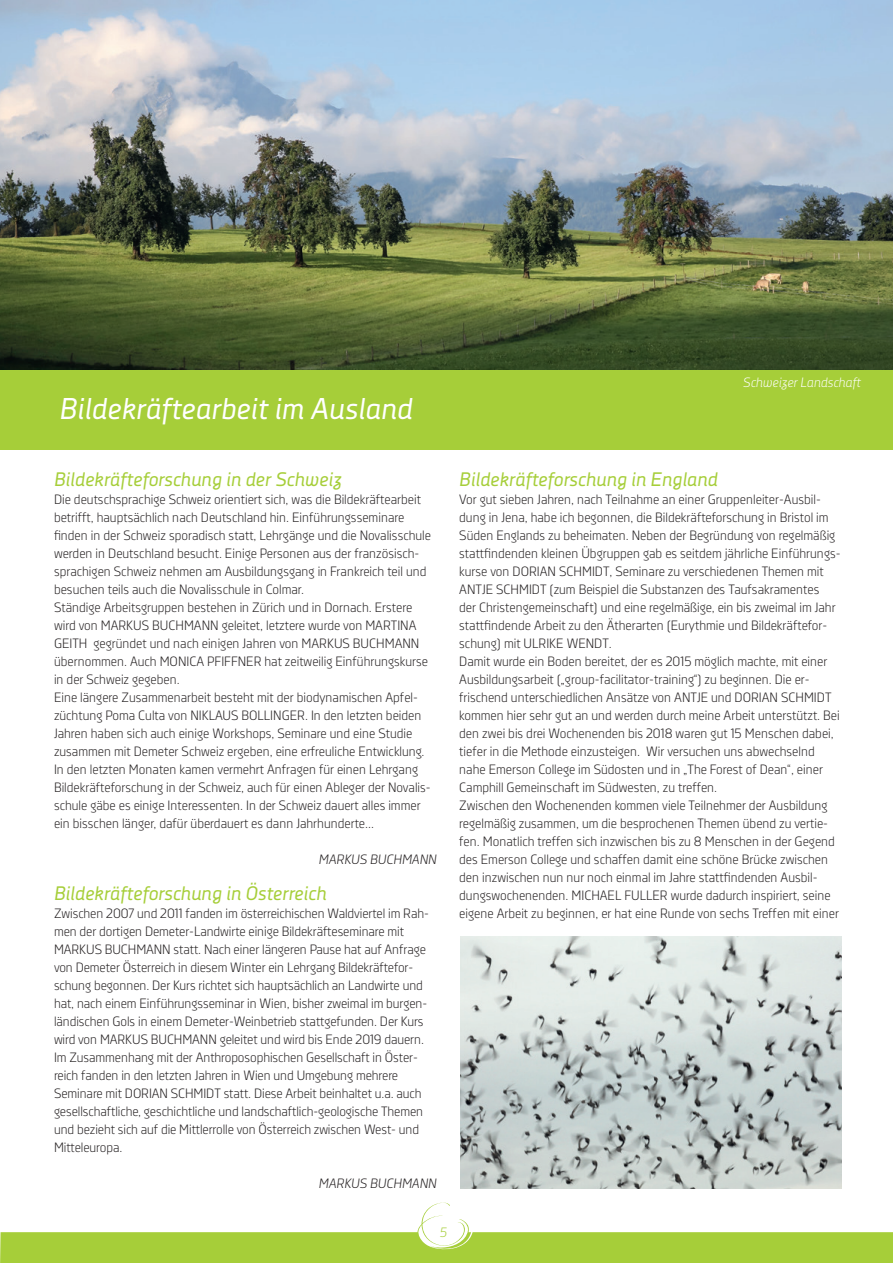
<style>
.page{position:relative;width:893px;height:1263px;background:#fff}
.page>*{position:absolute;margin:0;border:0;box-sizing:border-box;transform-origin:0 0}
.t1{font:italic 30px "Decima Nova";color:#fff}
.t2{font:italic 19.5px "Decima Nova";color:#a6ce39}
.t3{font:13.5px/18px "Decima Nova Lt";color:#231f20}
.t4{font:italic 13.5px "Decima Nova Lt";color:#231f20}
.t5{font:italic 13.5px "Decima Nova Lt";color:#fff}
.t6{font:italic 13.5px "Decima Nova Lt";color:#a6ce39}
</style>
<div class="page">
<svg style="left:0;top:1202px;width:893px;height:61px"></svg>
<div style="left:0;top:375px;width:893px;height:75px;background:#a6ce39"></div>
<img style="left:460px;top:936px;width:382px;height:252px">
<div style="left:0;top:0;width:893px;height:387px;background:#a6ce39"></div>
<img style="left:0;top:0;width:893px;height:369px">
<h1 class="t1" style="left:60px;top:391px;width:355px">Bildekräftearbeit im Ausland</h1>
<p class="t5" style="left:743px;top:374px;width:119px">Schweizer Landschaft</p>
<h2 class="t2" style="left:54px;top:468px;width:289px">Bildekräfteforschung in der Schweiz</h2>
<p class="t3" style="left:54px;top:490px;width:379px">Die deutschsprachige Schweiz orientiert sich, was die Bildekräftearbeit betrifft, hauptsächlich nach Deutschland hin. Einführungsseminare finden in der Schweiz sporadisch statt, Lehrgänge und die Novalisschule werden in Deutschland besucht. Einige Personen aus der französisch&shy;sprachigen Schweiz nehmen am Ausbildungsgang in Frankreich teil und besuchen teils auch die Novalisschule in Colmar.<br>Ständige Arbeitsgruppen bestehen in Zürich und in Dornach. Erstere wird von MARKUS BUCHMANN geleitet, letztere wurde von MARTINA GEITH gegründet und nach einigen Jahren von MARKUS BUCHMANN übernommen. Auch MONICA PFIFFNER hat zeitweilig Einführungskurse in der Schweiz gegeben.<br>Eine längere Zusammenarbeit besteht mit der biodynamischen Apfel&shy;züchtung Poma Culta von NIKLAUS BOLLINGER. In den letzten beiden Jahren haben sich auch einige Workshops, Seminare und eine Studie zusammen mit Demeter Schweiz ergeben, eine erfreuliche Entwicklung.<br>In den letzten Monaten kamen vermehrt Anfragen für einen Lehrgang Bildekräfteforschung in der Schweiz, auch für einen Ableger der Novalis&shy;schule gäbe es einige Interessenten. In der Schweiz dauert alles immer ein bisschen länger, dafür überdauert es dann Jahrhunderte…</p>
<p class="t4" style="left:319px;top:851px;width:119px">MARKUS BUCHMANN</p>
<h2 class="t2" style="left:54px;top:882px;width:274px">Bildekräfteforschung in Österreich</h2>
<p class="t3" style="left:54px;top:904px;width:376px">Zwischen 2007 und 2011 fanden im österreichischen Waldviertel im Rah&shy;men der dortigen Demeter-Landwirte einige Bildekräfteseminare mit MARKUS BUCHMANN statt. Nach einer längeren Pause hat auf Anfrage von Demeter Österreich in diesem Winter ein Lehrgang Bildekräftefor&shy;schung begonnen. Der Kurs richtet sich hauptsächlich an Landwirte und hat, nach einem Einführungsseminar in Wien, bisher zweimal im burgen&shy;ländischen Gols in einem Demeter-Weinbetrieb stattgefunden. Der Kurs wird von MARKUS BUCHMANN geleitet und wird bis Ende 2019 dauern.<br>Im Zusammenhang mit der Anthroposophischen Gesellschaft in Öster&shy;reich fanden in den letzten Jahren in Wien und Umgebung mehrere Seminare mit DORIAN SCHMIDT statt. Diese Arbeit beinhaltet u.a. auch gesellschaftliche, geschichtliche und landschaftlich-geologische Themen und bezieht sich auf die Mittlerrolle von Österreich zwischen West- und Mitteleuropa.</p>
<p class="t4" style="left:319px;top:1176px;width:119px">MARKUS BUCHMANN</p>
<h2 class="t2" style="left:459px;top:468px;width:260px">Bildekräfteforschung in England</h2>
<p class="t3" style="left:459px;top:490px;width:383px">Vor gut sieben Jahren, nach Teilnahme an einer Gruppenleiter-Ausbil&shy;dung in Jena, habe ich begonnen, die Bildekräfteforschung in Bristol im Süden Englands zu beheimaten. Neben der Begründung von regelmäßig stattfindenden kleinen Übgruppen gab es seitdem jährliche Einführungs&shy;kurse von DORIAN SCHMIDT, Seminare zu verschiedenen Themen mit ANTJE SCHMIDT (zum Beispiel die Substanzen des Taufsakramentes<br>der Christengemeinschaft) und eine regelmäßige, ein bis zweimal im Jahr stattfindende Arbeit zu den Ätherarten (Eurythmie und Bildekräftefor&shy;schung) mit ULRIKE WENDT.<br>Damit wurde ein Boden bereitet, der es 2015 möglich machte, mit einer Ausbildungsarbeit („group-facilitator-training“) zu beginnen. Die er&shy;frischend unterschiedlichen Ansätze von ANTJE und DORIAN SCHMIDT kommen hier sehr gut an und werden durch meine Arbeit unterstützt. Bei den zwei bis drei Wochenenden bis 2018 waren gut 15 Menschen dabei, tiefer in die Methode einzusteigen. Wir versuchen uns abwechselnd nahe Emerson College im Südosten und in „The Forest of Dean“, einer Camphill Gemeinschaft im Südwesten, zu treffen.<br>Zwischen den Wochenenden kommen viele Teilnehmer der Ausbildung regelmäßig zusammen, um die besprochenen Themen übend zu vertie&shy;fen. Monatlich treffen sich inzwischen bis zu 8 Menschen in der Gegend des Emerson College und schaffen damit eine schöne Brücke zwischen den inzwischen nun nur noch einmal im Jahre stattfindenden Ausbil&shy;dungswochenenden. MICHAEL FULLER wurde dadurch inspiriert, seine eigene Arbeit zu beginnen, er hat eine Runde von sechs Treffen mit einer</p>
<p class="t6" style="left:440px;top:1224px;width:9px">5</p>
</div>
